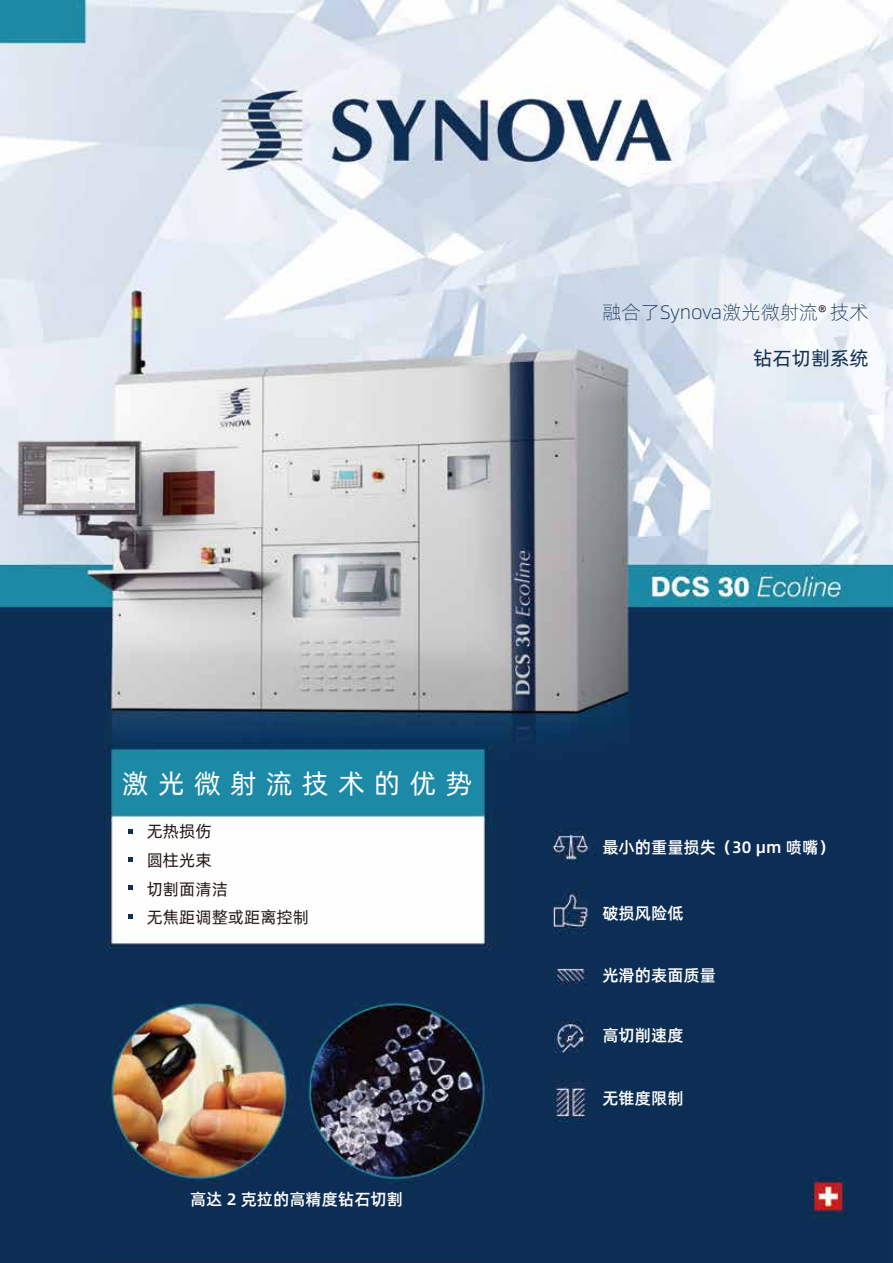
<style>
.page{position:relative;width:893px;height:1263px;background:#fff}
.page>*{position:absolute;margin:0;border:0;box-sizing:border-box;transform-origin:0 0}
.t1{font:27px "Alibaba Pu Hui Ti R";letter-spacing:.35em;color:#fff}
.t2{font:19.5px "Alibaba Pu Hui Ti L";color:#112e53}
.t3{font:19.5px "Alibaba Pu Hui Ti R";color:#112e53}
.t4{font:16.5px "Alibaba Pu Hui Ti M";color:#fff}
.t5{font:16.5px/28.8px "Alibaba Pu Hui Ti R";color:#221815}
.s1{color:#221815}
</style>
<div class="page">
<img style="left:0;top:0;width:893px;height:1263px">
<svg style="left:129px;top:829px;width:4px;height:5px"></svg>
<svg style="left:129px;top:857px;width:4px;height:5px"></svg>
<svg style="left:129px;top:885px;width:4px;height:4px"></svg>
<svg style="left:129px;top:914px;width:4px;height:5px"></svg>
<p class="t2" style="left:603px;top:298px;width:267px">融合了Synova激光微射流<span class="s1">®</span> 技术</p>
<p class="t3" style="left:753px;top:343px;width:117px">钻石切割系统</p>
<h1 class="t1" style="left:122px;top:763px;width:352px">激光微射流技术的优势</h1>
<p class="t5" style="left:147px;top:816px;width:164px">无热损伤<br>圆柱光束<br>切割面清洁<br>无焦距调整或距离控制</p>
<p class="t4" style="left:190px;top:1186px;width:214px">高达 2 克拉的高精度钻石切割</p>
<p class="t4" style="left:602px;top:834px;width:234px">最小的重量损失（30 µm 喷嘴）</p>
<p class="t4" style="left:602px;top:901px;width:83px">破损风险低</p>
<p class="t4" style="left:602px;top:962px;width:115px">光滑的表面质量</p>
<p class="t4" style="left:602px;top:1022px;width:83px">高切削速度</p>
<p class="t4" style="left:602px;top:1085px;width:83px">无锥度限制</p>
</div>
